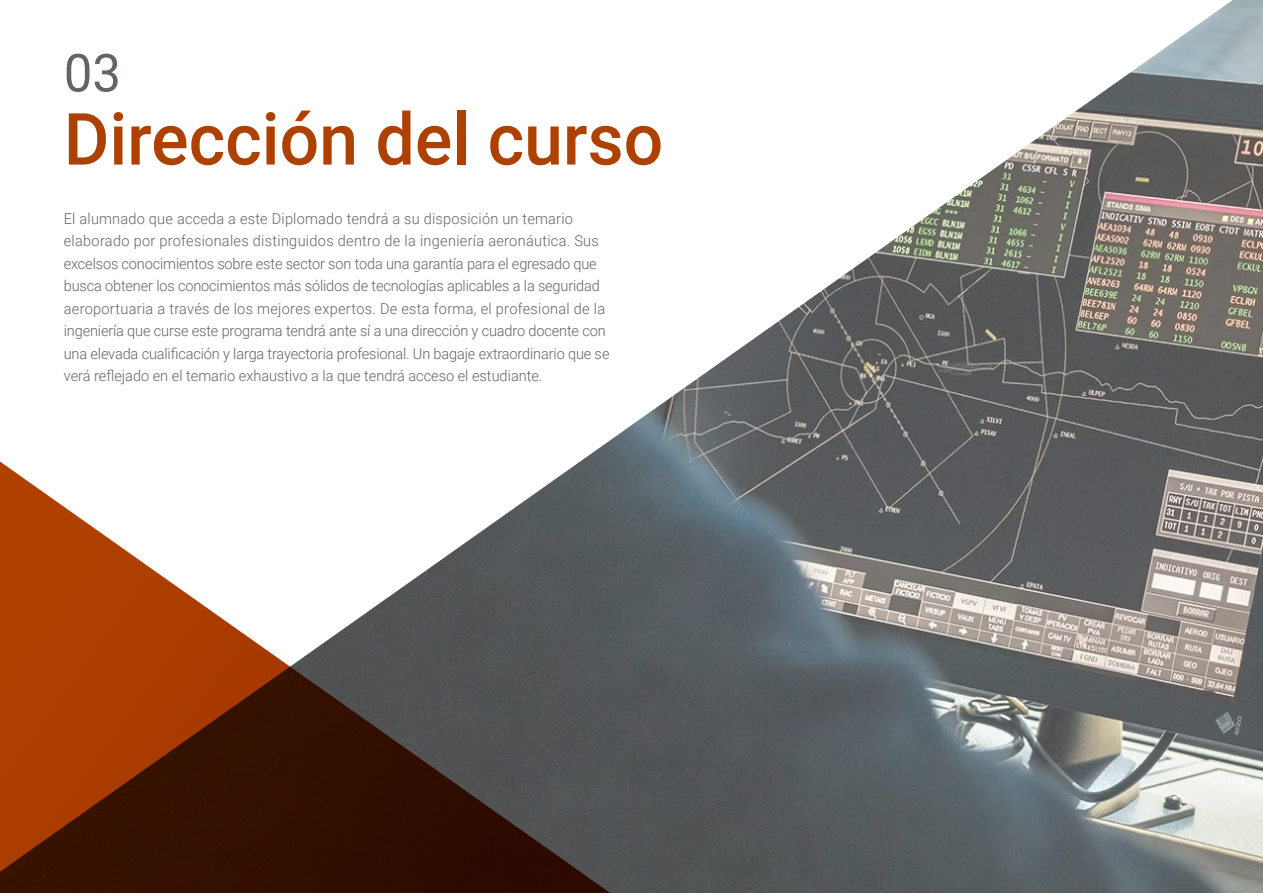
<style>
.page{position:relative;width:1263px;height:893px;background:#fff}
.page>*{position:absolute;margin:0;border:0;box-sizing:border-box;transform-origin:0 0}
.t1{font:500 72px "Roboto";color:#ae4000}
.t2{font:52.5px "Roboto";color:#61646a}
.t3{font:300 15px/22.5px "Roboto";letter-spacing:-.01em;color:#61646a}
</style>
<div class="page">
<img style="left:602px;top:0;width:661px;height:893px">
<svg style="left:0;top:446px;width:640px;height:447px"></svg>
<h2 class="t2" style="left:64px;top:36px;width:59px">03</h2>
<h1 class="t1" style="left:64px;top:89px;width:601px">Dirección del curso</h1>
<p class="t3" style="left:64px;top:207px;width:547px">El alumnado que acceda a este Diplomado tendrá a su disposición un temario elaborado por profesionales distinguidos dentro de la ingeniería aeronáutica. Sus excelsos conocimientos sobre este sector son toda una garantía para el egresado que busca obtener los conocimientos más sólidos de tecnologías aplicables a la seguridad aeroportuaria a través de los mejores expertos. De esta forma, el profesional de la ingeniería que curse este programa tendrá ante sí a una dirección y cuadro docente con una elevada cualificación y larga trayectoria profesional. Un bagaje extraordinario que se verá reflejado en el temario exhaustivo a la que tendrá acceso el estudiante.</p>
</div>
